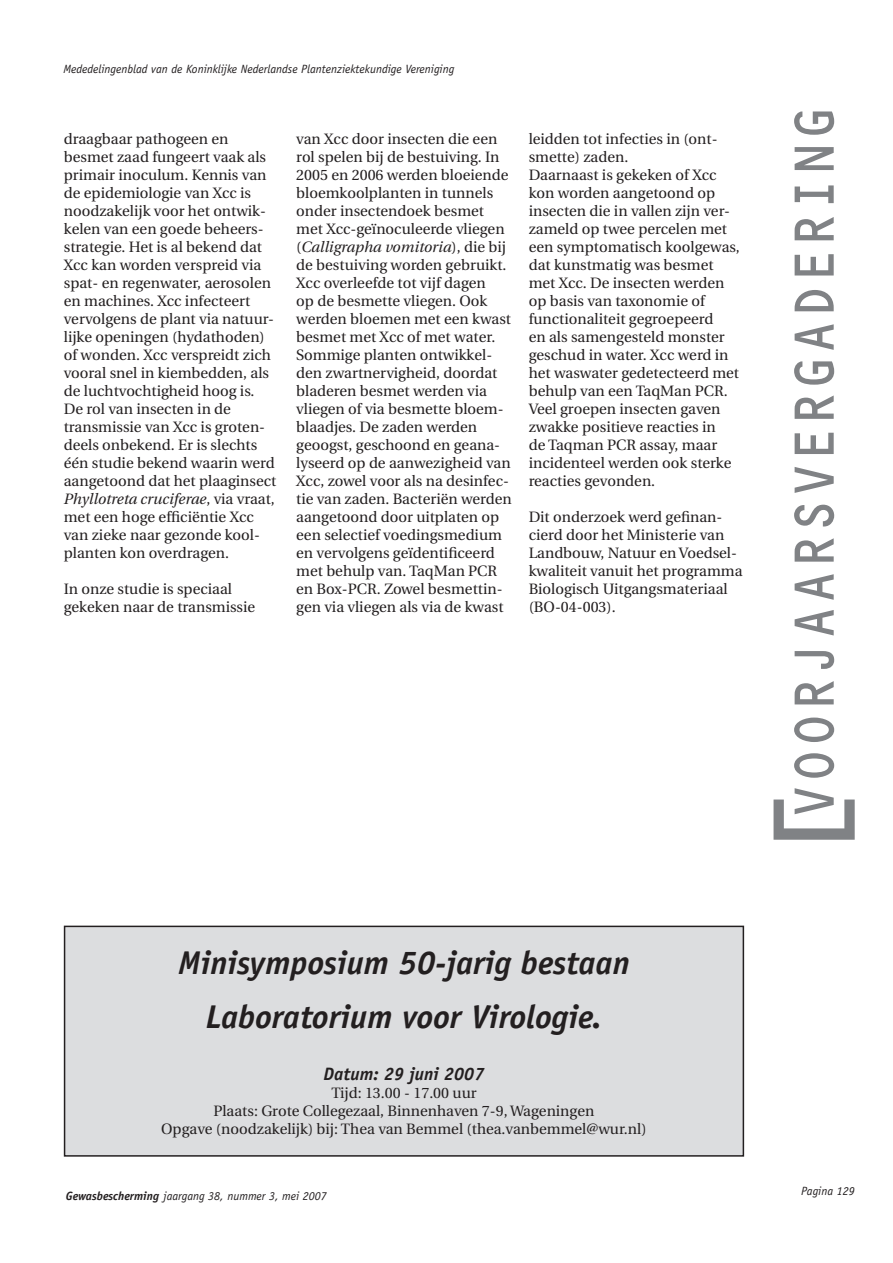
<style>
.page{position:relative;width:893px;height:1263px;background:#fff}
.page>*{position:absolute;margin:0;border:0;box-sizing:border-box;transform-origin:0 0}
.t1{font:109.5px "OCR C Regular";color:#808285}
.t2{font:57.6px "OCR C Regular";letter-spacing:-.02em;color:#808285;scale:.88 1}
.t3{font:italic 700 33px/54px "Officina Sans";color:#231f20;text-align:center}
.t4{font:italic 700 18px "Officina Sans";color:#231f20}
.t5{font:15px/18px "Utopia";color:#231f20}
.t6{font:italic 12px "Officina Sans";color:#231f20}
.s1{font-style:italic}
.s2{font-weight:700}
</style>
<div class="page">
<div style="left:65px;top:926px;width:678px;height:230px;background:#dcdddf"></div>
<div style="left:64px;top:926px;width:680px;height:231px;border:2px solid #231f20"></div>
<p class="t6" style="left:63px;top:62px;width:392px">Mededelingenblad van de Koninklijke Nederlandse Plantenziektekundige Vereniging</p>
<p class="t5" style="left:64px;top:130px;width:214px">draagbaar pathogeen en besmet zaad fungeert vaak als primair inoculum. Kennis van de epidemiologie van Xcc is noodzakelijk voor het ontwik&shy;kelen van een goede beheers&shy;strategie. Het is al bekend dat<br>Xcc kan worden verspreid via spat- en regenwater, aerosolen en machines. Xcc infecteert vervolgens de plant via natuur&shy;lijke openingen (hydathoden) of wonden. Xcc verspreidt zich vooral snel in kiembedden, als de luchtvochtigheid hoog is.<br>De rol van insecten in de transmissie van Xcc is groten&shy;deels onbekend. Er is slechts één studie bekend waarin werd aangetoond dat het plaaginsect<br><span class="s1">Phyllotreta cruciferae</span>, via vraat, met een hoge efficiëntie Xcc van zieke naar gezonde kool&shy;planten kon overdragen.</p>
<p class="t5" style="left:64px;top:580px;width:193px">In onze studie is speciaal gekeken naar de transmissie</p>
<p class="t5" style="left:296px;top:130px;width:217px">van Xcc door insecten die een rol spelen bij de bestuiving. In<br>2005 en 2006 werden bloeiende bloemkoolplanten in tunnels onder insectendoek besmet met Xcc-geïnoculeerde vliegen (<span class="s1">Calligrapha vomitoria</span>), die bij de bestuiving worden gebruikt.<br>Xcc overleefde tot vijf dagen<br>op de besmette vliegen. Ook werden bloemen met een kwast besmet met Xcc of met water.<br>Sommige planten ontwikkel&shy;den zwartnervigheid, doordat bladeren besmet werden via vliegen of via besmette bloem&shy;blaadjes. De zaden werden geoogst, geschoond en geana&shy;lyseerd op de aanwezigheid van<br>Xcc, zowel voor als na desinfec&shy;tie van zaden. Bacteriën werden aangetoond door uitplaten op een selectief voedingsmedium en vervolgens geïdentificeerd met behulp van. TaqMan PCR en Box-PCR. Zowel besmettin&shy;gen via vliegen als via de kwast</p>
<p class="t5" style="left:529px;top:130px;width:213px">leidden tot infecties in (ont&shy;smette) zaden.<br>Daarnaast is gekeken of Xcc kon worden aangetoond op insecten die in vallen zijn ver&shy;zameld op twee percelen met een symptomatisch koolgewas, dat kunstmatig was besmet met Xcc. De insecten werden op basis van taxonomie of functionaliteit gegroepeerd<br>en als samengesteld monster geschud in water. Xcc werd in het waswater gedetecteerd met behulp van een TaqMan PCR.<br>Veel groepen insecten gaven zwakke positieve reacties in<br>de Taqman PCR assay, maar incidenteel werden ook sterke reacties gevonden.</p>
<p class="t5" style="left:529px;top:508px;width:215px">Dit onderzoek werd gefinan&shy;cierd door het Ministerie van<br>Landbouw, Natuur en Voedsel&shy;kwaliteit vanuit het programma<br>Biologisch Uitgangsmateriaal (BO-04-003).</p>
<h2 class="t2" style="left:788px;top:820px;width:814px;rotate:-90deg">VOORJAARSVERGADERING</h2>
<h1 class="t1" style="left:767px;top:859px;width:80px;rotate:-90deg">[</h1>
<h3 class="t3" style="left:178px;top:936px;width:453px">Minisymposium 50-jarig bestaan<br>Laboratorium voor Virologie.</h3>
<p class="t4" style="left:324px;top:1063px;width:162px">Datum: 29 juni 2007</p>
<p class="t5" style="left:161px;top:1084px;width:487px;text-align:center">Tijd: 13.00 - 17.00 uur<br>Plaats: Grote Collegezaal, Binnenhaven 7-9, Wageningen<br>Opgave (noodzakelijk) bij: Thea van Bemmel (thea.vanbemmel@wur.nl)</p>
<p class="t6" style="left:66px;top:1189px;width:262px"><span class="s2">Gewasbescherming</span> jaargang 38, nummer 3, mei 2007</p>
<p class="t6" style="left:801px;top:1184px;width:55px">Pagina 129</p>
</div>
